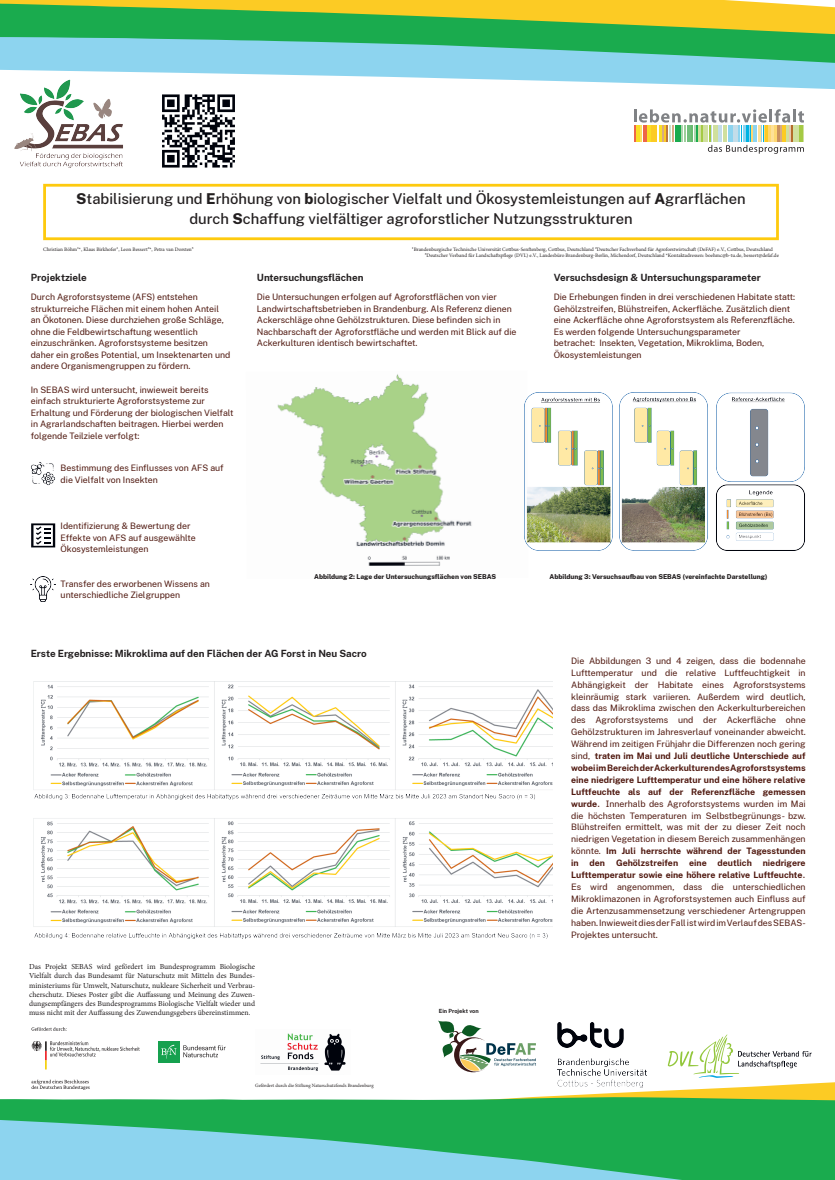
<style>
.page{position:relative;width:835px;height:1180px;background:#fff}
.page>*{position:absolute;margin:0;border:0;box-sizing:border-box;transform-origin:0 0}
.t1{font:500 14.7px/20.6px "Public Sans";color:#231f20;text-align:center}
.t2{font:700 9.8px "Public Sans";color:#231f20}
.t3{font:8.75px/11.5px "Public Sans";color:#501910}
.t4{font:7.7px/9.2px "Minion Pro";color:#231f20;text-align:justify}
.t5{font:800 6.65px "Public Sans";color:#231f20}
.t6{font:700 5.6px "Public Sans";color:#231f20}
.t7{font:5.25px/6.3px "Minion Pro";color:#231f20}
.t8{font:4.9px "Minion Pro";letter-spacing:-.005em;color:#231f20}
.s1{font-weight:800}
.s2{font-weight:700}
.s3{font-family:"Verdana"}
</style>
<div class="page">
<svg style="left:634px;top:112px;width:170px;height:42px"></svg>
<img style="left:14px;top:112px;width:109px;height:56px">
<div style="left:158px;top:1041px;width:21px;height:21px;background:#16a14f"></div>
<svg style="left:161px;top:1044px;width:15px;height:14px"></svg>
<svg style="left:183px;top:1045px;width:43px;height:12px"></svg>
<svg style="left:31px;top:1027px;width:36px;height:4px"></svg>
<svg style="left:31px;top:1079px;width:59px;height:11px"></svg>
<svg style="left:31px;top:1041px;width:109px;height:28px"></svg>
<img style="left:260px;top:1033px;width:86px;height:38px">
<img style="left:162px;top:112px;width:73px;height:56px">
<div style="left:43px;top:184px;width:735px;height:56px;border:3px solid #feca0e"></div>
<img style="left:277px;top:374px;width:195px;height:192px">
<img style="left:31px;top:577px;width:24px;height:24px">
<img style="left:31px;top:462px;width:24px;height:24px">
<svg style="left:31px;top:523px;width:24px;height:24px"></svg>
<img style="left:524px;top:392px;width:281px;height:158px">
<img style="left:33px;top:682px;width:519px;height:257px">
<hr style="left:0;top:0;width:770px;height:3px;background:#fccb24">
<svg style="left:438px;top:1020px;width:396px;height:77px"></svg>
<svg style="left:0;top:1097px;width:834px;height:83px;background:#2bb057"></svg>
<svg style="left:0;top:3px;width:834px;height:34px;background:#77b83d"></svg>
<svg style="left:0;top:37px;width:834px;height:75px"></svg>
<svg style="left:0;top:1119px;width:771px;height:61px;background:#54bfa0"></svg>
<h1 class="t1" style="left:76px;top:187px;width:670px"><span class="s1">S</span>tabilisierung und <span class="s1">E</span>rhöhung von <span class="s1">b</span>iologischer Vielfalt und Ökosystemleistungen auf <span class="s1">A</span>grarflächen durch <span class="s1">S</span>chaffung vielfältiger agroforstlicher Nutzungsstrukturen</h1>
<p class="t7" style="left:43px;top:246px;width:152px">Christian Böhm1*, Klaus Birkhofer1, Leon Bessert2*, Petra van Dorsten3</p>
<p class="t7" style="left:424px;top:246px;width:355px;text-indent:-13px">1Brandenburgische Technische Universität Cottbus-Senftenberg, Cottbus, Deutschland 2Deutscher Fachverband für Agroforstwirtschaft (DeFAF) e.V., Cottbus, Deutschland<br>3Deutscher Verband für Landschaftspflege (DVL) e.V., Landesbüro Brandenburg-Berlin, Michendorf, Deutschland *Kontaktadressen: boehmc@b-tu.de, bessert@defaf.de</p>
<p class="t2" style="left:31px;top:270px;width:57px">Projektziele</p>
<p class="t3" style="left:31px;top:291px;width:201px">Durch Agroforstsysteme (AFS) entstehen strukturreiche Flächen mit einem hohen Anteil an Ökotonen. Diese durchziehen große Schläge, ohne die Feldbewirtschaftung wesentlich einzuschränken. Agroforstsysteme besitzen daher ein großes Potential, um Insektenarten und andere Organismengruppen zu fördern.</p>
<p class="t3" style="left:31px;top:383px;width:204px">In SEBAS wird untersucht, inwieweit bereits einfach strukturierte Agroforstsysteme zur Erhaltung und Förderung der biologischen Vielfalt in Agrarlandschaften beitragen. Hierbei werden folgende Teilziele verfolgt:</p>
<p class="t3" style="left:61px;top:462px;width:165px">Bestimmung des Einflusses von AFS auf die Vielfalt von Insekten</p>
<p class="t3" style="left:61px;top:520px;width:136px">Identifizierung &amp; Bewertung der<br>Effekte von AFS auf ausgewählte<br>Ökosystemleistungen</p>
<p class="t3" style="left:61px;top:577px;width:151px">Transfer des erworbenen Wissens an unterschiedliche Zielgruppen</p>
<p class="t2" style="left:257px;top:270px;width:108px">Untersuchungsflächen</p>
<p class="t3" style="left:257px;top:291px;width:261px">Die Untersuchungen erfolgen auf Agroforstflächen von vier Landwirtschaftsbetrieben in Brandenburg. Als Referenz dienen Ackerschläge ohne Gehölzstrukturen. Diese befinden sich in Nachbarschaft der Agroforstfläche und werden mit Blick auf die Ackerkulturen identisch bewirtschaftet.</p>
<p class="t5" style="left:314px;top:571px;width:183px">Abbildung 2: Lage der Untersuchungsflächen von SEBAS</p>
<p class="t2" style="left:31px;top:646px;width:337px">Erste Ergebnisse: Mikroklima auf den Flächen der AG Forst in Neu Sacro</p>
<p class="t4" style="left:29px;top:962px;width:227px">Das Projekt SEBAS wird gefördert im Bundesprogramm Biologische Vielfalt durch das Bundesamt für Naturschutz mit Mitteln des Bundes&shy;ministeriums für Umwelt, Naturschutz, nukleare Sicherheit und Verbrau&shy;cherschutz. Dieses Poster gibt die Auffassung und Meinung des Zuwen&shy;dungsempfängers des Bundesprogramms Biologische Vielfalt wieder und muss nicht mit der Auffassung des Zuwendungsgebers übereinstimmen.</p>
<p class="t8" style="left:255px;top:1082px;width:120px">Gefördert durch die Stiftung Naturschutzfonds Brandenburg</p>
<p class="t6" style="left:439px;top:1007px;width:41px">Ein Projekt von</p>
<p class="t2" style="left:553px;top:270px;width:208px">Versuchsdesign &amp; Untersuchungsparameter</p>
<p class="t3" style="left:553px;top:291px;width:243px">Die Erhebungen finden in drei verschiedenen Habitate statt:<br>Gehölzstreifen, Blühstreifen, Ackerfläche. Zusätzlich dient eine Ackerfläche ohne Agroforstsystem als Referenzfläche.<br>Es werden folgende Untersuchungsparameter<br>betrachet: Insekten, Vegetation, Mikroklima, Boden, Ökosystemleistungen</p>
<p class="t5" style="left:549px;top:571px;width:219px">Abbildung 3: Versuchsaufbau von SEBAS (vereinfachte Darstellung)</p>
<p class="t3" style="left:571px;top:654px;width:236px;line-height:11.9px;text-align:justify">Die Abbildungen 3 und 4 zeigen, dass die bodennahe Lufttemperatur und die relative Luftfeuchtigkeit in Abhängigkeit der Habitate eines Agroforstsystems kleinräumig stark variieren. Außerdem wird deutlich, dass das Mikroklima zwischen den Ackerkulturbereichen des Agroforstsystems und der Ackerfläche ohne Gehölzstrukturen im Jahresverlauf voneinander abweicht.<br>Während im zeitigen Frühjahr die Differenzen noch gering sind, <span class="s2">traten im Mai und Juli deutliche Unterschiede auf wobei im Bereich der Ackerkulturen des Agroforstsystems eine niedrigere Lufttemperatur und eine höhere relative Luftfeuchte als auf der Referenzfläche gemessen wurde</span><span class="s3">. I</span>nnerhalb des Agroforstsystems wurden im Mai die höchsten Temperaturen im Selbstbegrünungs- bzw.<br>Blühstreifen ermittelt, was mit der zu dieser Zeit noch niedrigen Vegetation in diesem Bereich zusammenhängen könnte. <span class="s2">Im Juli herrschte während der Tagesstunden in den Gehölzstreifen eine deutlich niedrigere Lufttemperatur sowie eine höhere relative Luftfeuchte</span><span class="s3">.<br>E</span>s wird angenommen, dass die unterschiedlichen Mikroklimazonen in Agroforstsystemen auch Einfluss auf die Artenzusammensetzung verschiedener Artengruppen haben. Inwieweit dies der Fall ist wird im Verlauf des SEBAS-Projektes untersucht.</p>
</div>
